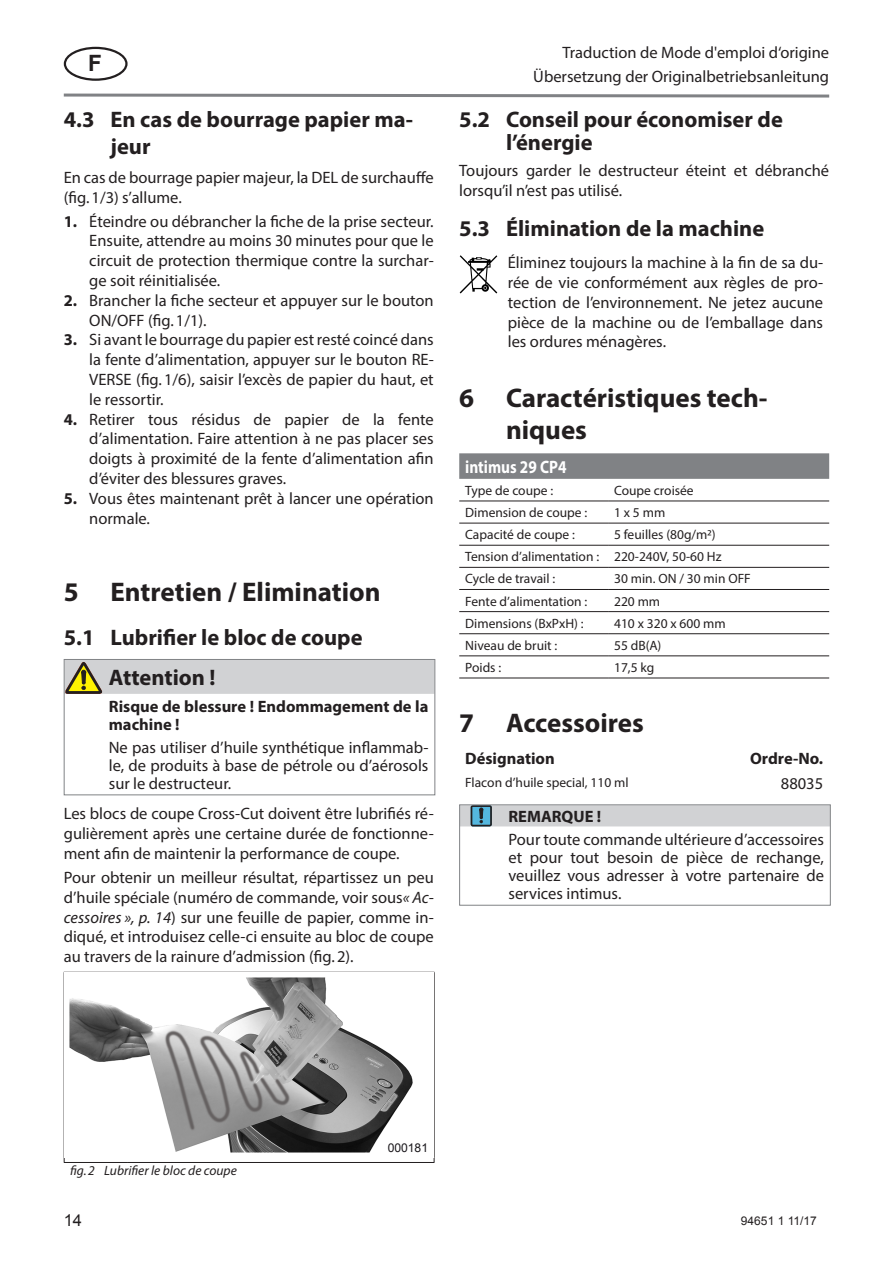
<style>
.page{position:relative;width:893px;height:1263px;background:#fff}
.page>*{position:absolute;margin:0;border:0;box-sizing:border-box;transform-origin:0 0}
.t1{font:700 27px/32.4px "Myriad Pro";color:#231f20}
.t2{font:700 22.5px/27px "Myriad Pro";color:#231f20}
.t3{font:700 22.5px "Arial";color:#231f20}
.t4{font:700 18px "Myriad Pro";color:#fff;scale:.85 1}
.t5{font:16.5px/19.8px "Myriad Pro";color:#231f20;text-align:justify}
.t6{font:700 16.5px/18px "Myriad Pro";color:#231f20}
.t7{font:16.5px "Arial";color:#231f20}
.t8{font:13.5px/22.2px "Myriad Pro";color:#231f20}
.t9{font:italic 13.5px "Myriad Pro";color:#231f20}
.t10{font:12.15px "Arial";color:#1a171b}
.t11{font:12px "Arial";color:#231f20}
.s1{font-weight:700}
.s2{font-style:italic}
</style>
<div class="page">
<svg style="left:63px;top:93px;width:767px;height:5px"></svg>
<svg style="left:64px;top:47px;width:64px;height:34px"></svg>
<div style="left:66px;top:661px;width:367px;height:33px;background:#d1d2d4"></div>
<div style="left:64px;top:659px;width:371px;height:136px;border:1px solid #808285"></div>
<hr style="left:434px;top:973px;width:1px;height:184px;background:#231f20">
<hr style="left:64px;top:972px;width:64px;height:1px;background:#231f20">
<hr style="left:64px;top:973px;width:1px;height:184px;background:#231f20">
<hr style="left:128px;top:972px;width:306px;height:1px;background:#231f20">
<hr style="left:64px;top:1162px;width:64px;height:1px;background:#231f20">
<hr style="left:128px;top:1162px;width:306px;height:1px;background:#231f20">
<img style="left:69px;top:977px;width:344px;height:176px">
<div style="left:385px;top:1142px;width:46px;height:12px;background:#fff"></div>
<img style="left:459px;top:256px;width:38px;height:37px">
<svg style="left:459px;top:453px;width:370px;height:26px;background:#828487"></svg>
<hr style="left:459px;top:501px;width:149px;height:1px;background:#231f20">
<hr style="left:608px;top:501px;width:221px;height:1px;background:#231f20">
<hr style="left:459px;top:523px;width:149px;height:1px;background:#231f20">
<hr style="left:608px;top:523px;width:221px;height:1px;background:#231f20">
<hr style="left:459px;top:545px;width:149px;height:1px;background:#231f20">
<hr style="left:608px;top:545px;width:221px;height:1px;background:#231f20">
<hr style="left:459px;top:567px;width:149px;height:1px;background:#231f20">
<hr style="left:608px;top:567px;width:221px;height:1px;background:#231f20">
<hr style="left:459px;top:589px;width:149px;height:1px;background:#231f20">
<hr style="left:608px;top:589px;width:221px;height:1px;background:#231f20">
<hr style="left:459px;top:611px;width:149px;height:1px;background:#231f20">
<hr style="left:608px;top:611px;width:221px;height:1px;background:#231f20">
<hr style="left:459px;top:633px;width:149px;height:1px;background:#231f20">
<hr style="left:608px;top:633px;width:221px;height:1px;background:#231f20">
<hr style="left:459px;top:655px;width:149px;height:1px;background:#231f20">
<hr style="left:608px;top:655px;width:221px;height:1px;background:#231f20">
<hr style="left:459px;top:678px;width:149px;height:1px;background:#231f20">
<hr style="left:608px;top:678px;width:221px;height:1px;background:#231f20">
<div style="left:461px;top:806px;width:368px;height:20px;background:#d1d2d4"></div>
<div style="left:459px;top:804px;width:372px;height:101px;border:1px solid #808285"></div>
<h2 class="t3" style="left:88px;top:49px;width:15px">F</h2>
<h2 class="t2" style="left:111px;top:106px;width:304px;text-indent:-47px">4.3 En cas de bourrage papier ma&shy;jeur</h2>
<p class="t5" style="left:64px;top:167px;width:371px">En cas de bourrage papier majeur, la DEL de surchauffe (fig.1/3) s’allume.</p>
<p class="t5" style="left:89px;top:211px;width:346px;text-indent:-26px"><span class="s1">1.</span> Éteindre ou débrancher la fiche de la prise secteur.<br>Ensuite, attendre au moins 30 minutes pour que le circuit de protection thermique contre la surchar&shy;ge soit réinitialisée.</p>
<p class="t5" style="left:89px;top:290px;width:346px;text-indent:-26px"><span class="s1">2.</span> Brancher la fiche secteur et appuyer sur le bouton<br>ON/OFF (fig.1/1).</p>
<p class="t5" style="left:89px;top:330px;width:346px;text-indent:-26px"><span class="s1">3.</span> Si avant le bourrage du papier est resté coincé dans la fente d’alimentation, appuyer sur le bouton RE-VERSE (fig.1/6), saisir l’excès de papier du haut, et le ressortir.</p>
<p class="t5" style="left:89px;top:409px;width:346px;text-indent:-26px"><span class="s1">4.</span> Retirer tous résidus de papier de la fente d’alimentation. Faire attention à ne pas placer ses doigts à proximité de la fente d’alimentation afin d’éviter des blessures graves.</p>
<p class="t5" style="left:89px;top:488px;width:346px;text-indent:-26px"><span class="s1">5.</span> Vous êtes maintenant prêt à lancer une opération normale.</p>
<h1 class="t1" style="left:64px;top:575px;width:318px">5 Entretien / Elimination</h1>
<h2 class="t2" style="left:109px;top:617px;width:255px;line-height:40.2px;text-indent:-45px">5.1 Lubrifier le bloc de coupe<br>Attention !</h2>
<p class="t6" style="left:109px;top:697px;width:321px">Risque de blessure ! Endommagement de la machine !</p>
<p class="t5" style="left:109px;top:738px;width:321px;line-height:18px">Ne pas utiliser d’huile synthétique inflammab&shy;le, de produits à base de pétrole ou d’aérosols sur le destructeur.</p>
<p class="t5" style="left:64px;top:804px;width:371px">Les blocs de coupe Cross-Cut doivent être lubrifiés ré&shy;gulièrement après une certaine durée de fonctionne&shy;ment afin de maintenir la performance de coupe.</p>
<p class="t5" style="left:64px;top:867px;width:371px">Pour obtenir un meilleur résultat, répartissez un peu d’huile spéciale (numéro de commande, voir sous<span class="s2">« Ac&shy;cessoires », p. 14</span>) sur une feuille de papier, comme in&shy;diqué, et introduisez celle-ci ensuite au bloc de coupe au travers de la rainure d’admission (fig.2).</p>
<p class="t5" style="left:533px;top:40px;width:297px;line-height:24px;text-align:right">Traduction de Mode d'emploi d‘origine<br>Übersetzung der Originalbetriebsanleitung</p>
<h2 class="t2" style="left:506px;top:108px;width:278px;line-height:22.5px;text-indent:-47px">5.2 Conseil pour économiser de l’énergie</h2>
<p class="t5" style="left:459px;top:161px;width:371px">Toujours garder le destructeur éteint et débranché lorsqu’il n’est pas utilisé.</p>
<h2 class="t2" style="left:459px;top:214px;width:307px">5.3 Élimination de la machine</h2>
<p class="t5" style="left:508px;top:252px;width:317px">Éliminez toujours la machine à la fin de sa du&shy;rée de vie conformément aux règles de pro&shy;tection de l’environnement. Ne jetez aucune pièce de la machine ou de l’emballage dans les ordures ménagères.</p>
<h1 class="t1" style="left:506px;top:381px;width:263px;text-indent:-47px">6 Caractéristiques tech&shy;niques</h1>
<p class="t4" style="left:465px;top:455px;width:121px">intimus 29 CP4</p>
<p class="t8" style="left:465px;top:479px;width:89px">Type de coupe :</p>
<p class="t8" style="left:614px;top:479px;width:81px">Coupe croisée</p>
<p class="t8" style="left:465px;top:501px;width:124px">Dimension de coupe :</p>
<p class="t8" style="left:614px;top:501px;width:53px">1 x 5 mm</p>
<p class="t8" style="left:465px;top:523px;width:111px">Capacité de coupe :</p>
<p class="t8" style="left:465px;top:523px;width:258px;text-indent:149px">5 feuilles (80g/m2)<br>Tension d’alimentation : 220-240V, 50-60 Hz<br>Cycle de travail :</p>
<p class="t8" style="left:614px;top:568px;width:138px">30 min. ON / 30 min OFF</p>
<p class="t8" style="left:465px;top:590px;width:124px">Fente d’alimentation :</p>
<p class="t8" style="left:614px;top:590px;width:48px">220 mm</p>
<p class="t8" style="left:465px;top:612px;width:120px">Dimensions (BxPxH) :</p>
<p class="t8" style="left:614px;top:612px;width:113px">410 x 320 x 600 mm</p>
<p class="t8" style="left:465px;top:634px;width:94px">Niveau de bruit :</p>
<p class="t8" style="left:614px;top:634px;width:49px">55 dB(A)</p>
<p class="t8" style="left:465px;top:656px;width:38px">Poids :</p>
<p class="t8" style="left:614px;top:656px;width:42px">17,5 kg</p>
<h1 class="t1" style="left:459px;top:706px;width:186px">7 Accessoires</h1>
<p class="t6" style="left:465px;top:749px;width:91px">Désignation</p>
<p class="t6" style="left:750px;top:749px;width:73px">Ordre-No.</p>
<p class="t8" style="left:465px;top:771px;width:165px">Flacon d’huile special, 110 ml</p>
<p class="t5" style="left:781px;top:773px;width:44px">88035</p>
<p class="t6" style="left:508px;top:807px;width:94px">REMARQUE !</p>
<p class="t5" style="left:508px;top:830px;width:317px;line-height:18px">Pour toute commande ultérieure d’accessoires et pour tout besoin de pièce de rechange, veuillez vous adresser à votre partenaire de services intimus.</p>
<p class="t9" style="left:70px;top:1162px;width:168px">fig. 2 Lubrifier le bloc de coupe</p>
<p class="t7" style="left:64px;top:1210px;width:20px">14</p>
<p class="t10" style="left:388px;top:1140px;width:42px">000181</p>
<p class="t11" style="left:741px;top:1213px;width:77px">94651 1 11/17</p>
</div>
